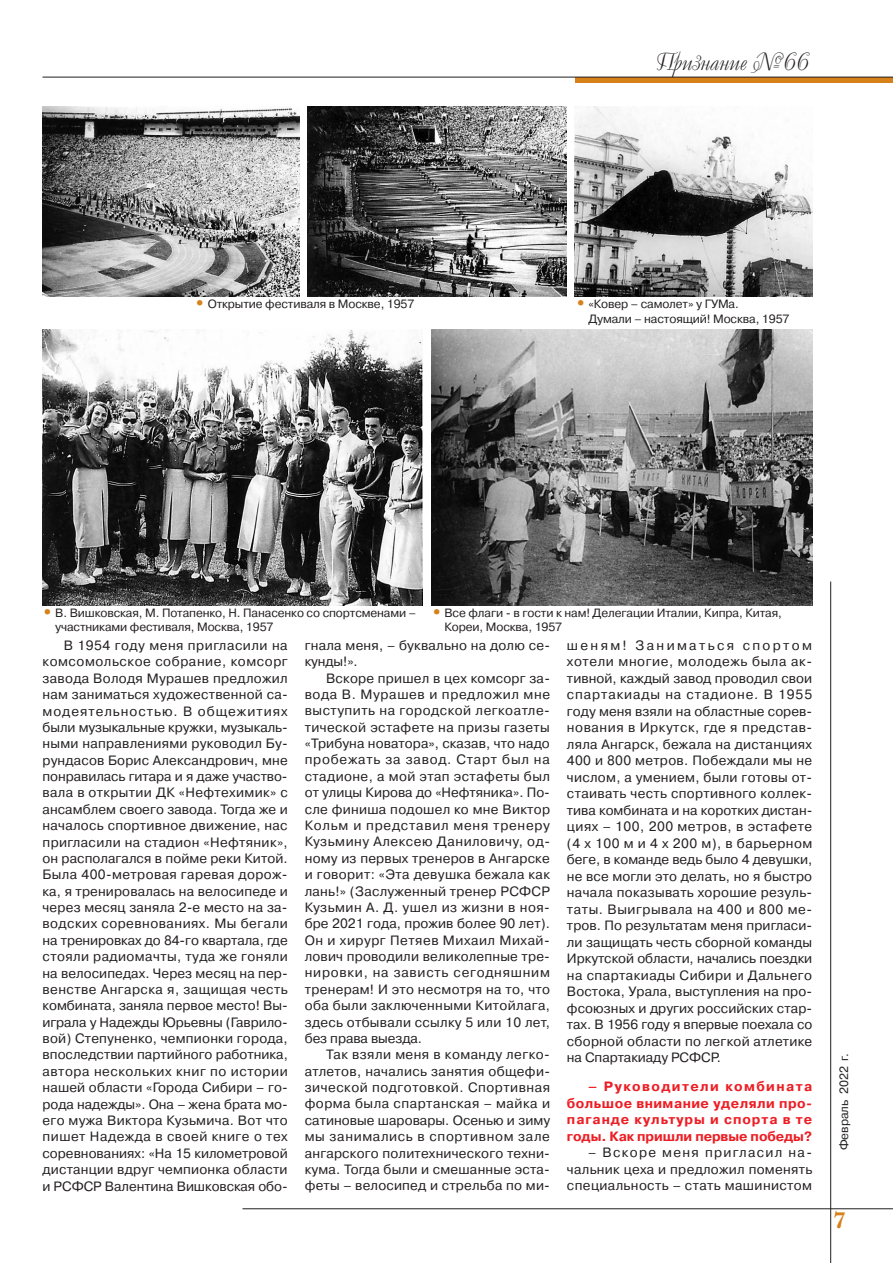
<style>
.page{position:relative;width:893px;height:1263px;background:#fff}
.page>*{position:absolute;margin:0;border:0;box-sizing:border-box;transform-origin:0 0}
.t1{font:25.2px "Decor C";color:#231f20}
.t2{font:700 23.4px "New Baskerville C";color:#d68119}
.t3{font:13.5px/16.4px "Pragmatica C";letter-spacing:.02em;color:#231f20;text-align:justify}
.t4{font:700 13.5px/16.5px "Pragmatica C";color:#ed1d24;text-align:justify}
.t5{font:12px/14.4px "Pragmatica C";letter-spacing:-.01em;color:#231f20}
.s1{font-weight:700;font-size:15px;color:#d68119}
</style>
<div class="page">
<div style="left:576px;top:77px;width:317px;height:6px;background:#d68119"></div>
<hr style="left:43px;top:77px;width:850px;height:1px;background:#231f20">
<hr style="left:830px;top:581px;width:1px;height:682px;background:#231f20">
<hr style="left:242px;top:1208px;width:651px;height:1px;background:#231f20">
<img style="left:308px;top:106px;width:259px;height:190px">
<img style="left:574px;top:106px;width:238px;height:190px">
<img style="left:43px;top:106px;width:257px;height:190px">
<img style="left:43px;top:330px;width:380px;height:275px">
<img style="left:432px;top:330px;width:380px;height:275px">
<p class="t5" style="left:195px;top:297px;width:221px"><span class="s1">•</span> Открытие фестиваля в Москве, 1957</p>
<h1 class="t1" style="left:656px;top:47px;width:155px">Признание №66</h1>
<p class="t5" style="left:588px;top:297px;width:203px;text-indent:-13px"><span class="s1">•</span> «Ковер – самолет» у ГУМа.<br>Думали – настоящий! Москва, 1957</p>
<p class="t5" style="left:55px;top:605px;width:362px;text-indent:-13px"><span class="s1">•</span> В. Вишковская, М. Потапенко, Н. Панасенко со спортсменами – участниками фестиваля, Москва, 1957</p>
<p class="t5" style="left:444px;top:605px;width:339px;text-indent:-13px"><span class="s1">•</span> Все флаги - в гости к нам! Делегации Италии, Кипра, Китая,<br>Кореи, Москва, 1957</p>
<p class="t3" style="left:43px;top:637px;width:247px;text-indent:21px">В 1954 году меня пригласили на комсомольское собрание, комсорг завода Володя Мурашев предложил нам заниматься художественной са&shy;модеятельностью. В общежитиях были музыкальные кружки, музыкаль&shy;ными направлениями руководил Бу&shy;рундасов Борис Александрович, мне понравилась гитара и я даже участво&shy;вала в открытии ДК «Нефтехимик» с ансамблем своего завода. Тогда же и началось спортивное движение, нас пригласили на стадион «Нефтяник», он располагался в пойме реки Китой.<br>Была 400-метровая гаревая дорож&shy;ка, я тренировалась на велосипеде и через месяц заняла 2-е место на за&shy;водских соревнованиях. Мы бегали на тренировках до 84-го квартала, где стояли радиомачты, туда же гоняли на велосипедах. Через месяц на пер&shy;венстве Ангарска я, защищая честь комбината, заняла первое место! Вы&shy;играла у Надежды Юрьевны (Гаврило&shy;вой) Степуненко, чемпионки города, впоследствии партийного работника, автора нескольких книг по истории нашей области «Города Сибири – го&shy;рода надежды». Она – жена брата мо&shy;его мужа Виктора Кузьмича. Вот что пишет Надежда в своей книге о тех соревнованиях: «На 15 километровой дистанции вдруг чемпионка области и РСФСР Валентина Вишковская обо-</p>
<p class="t3" style="left:305px;top:637px;width:247px">гнала меня, – буквально на долю се&shy;кунды!».</p>
<p class="t3" style="left:305px;top:670px;width:247px;text-indent:21px">Вскоре пришел в цех комсорг за&shy;вода В. Мурашев и предложил мне выступить на городской легкоатле&shy;тической эстафете на призы газеты «Трибуна новатора», сказав, что надо пробежать за завод. Старт был на стадионе, а мой этап эстафеты был от улицы Кирова до «Нефтяника». По&shy;сле финиша подошел ко мне Виктор Кольм и представил меня тренеру Кузьмину Алексею Даниловичу, од&shy;ному из первых тренеров в Ангарске и говорит: «Эта девушка бежала как лань!» (Заслуженный тренер РСФСР Кузьмин А. Д. ушел из жизни в ноя&shy;бре 2021 года, прожив более 90 лет).<br>Он и хирург Петяев Михаил Михай&shy;лович проводили великолепные тре&shy;нировки, на зависть сегодняшним тренерам! И это несмотря на то, что оба были заключенными Китойлага, здесь отбывали ссылку 5 или 10 лет, без права выезда.</p>
<p class="t3" style="left:305px;top:1046px;width:247px;text-indent:21px">Так взяли меня в команду легко&shy;атлетов, начались занятия общефи&shy;зической подготовкой. Спортивная форма была спартанская – майка и сатиновые шаровары. Осенью и зиму мы занимались в спортивном зале ангарского политехнического техни&shy;кума. Тогда были и смешанные эста&shy;феты – велосипед и стрельба по ми-</p>
<p class="t3" style="left:567px;top:637px;width:247px">шеням! Заниматься спортом хотели многие, молодежь была ак&shy;тивной, каждый завод проводил свои спартакиады на стадионе. В 1955 году меня взяли на областные сорев&shy;нования в Иркутск, где я представ&shy;ляла Ангарск, бежала на дистанциях 400 и 800 метров. Побеждали мы не числом, а умением, были готовы от&shy;стаивать честь спортивного коллек&shy;тива комбината и на коротких дистан&shy;циях – 100, 200 метров, в эстафете (4 х 100 м и 4 х 200 м), в барьерном беге, в команде ведь было 4 девушки, не все могли это делать, но я быстро начала показывать хорошие резуль&shy;таты. Выигрывала на 400 и 800 ме&shy;тров. По результатам меня пригласи&shy;ли защищать честь сборной команды Иркутской области, начались поездки на спартакиады Сибири и Дальнего Востока, Урала, выступления на про&shy;фсоюзных и других российских стар&shy;тах. В 1956 году я впервые поехала со сборной области по легкой атлетике на Спартакиаду РСФСР.</p>
<p class="t4" style="left:567px;top:1078px;width:247px;text-indent:21px">– Руководители комбината большое внимание уделяли про&shy;паганде культуры и спорта в те годы. Как пришли первые победы?</p>
<p class="t3" style="left:567px;top:1144px;width:247px;text-indent:21px">– Вскоре меня пригласил на&shy;чальник цеха и предложил поменять специальность – стать машинистом</p>
<p class="t5" style="left:837px;top:1150px;width:98px;rotate:-90deg">Февраль 2022 г.</p>
<h2 class="t2" style="left:833px;top:1207px;width:14px">7</h2>
</div>
